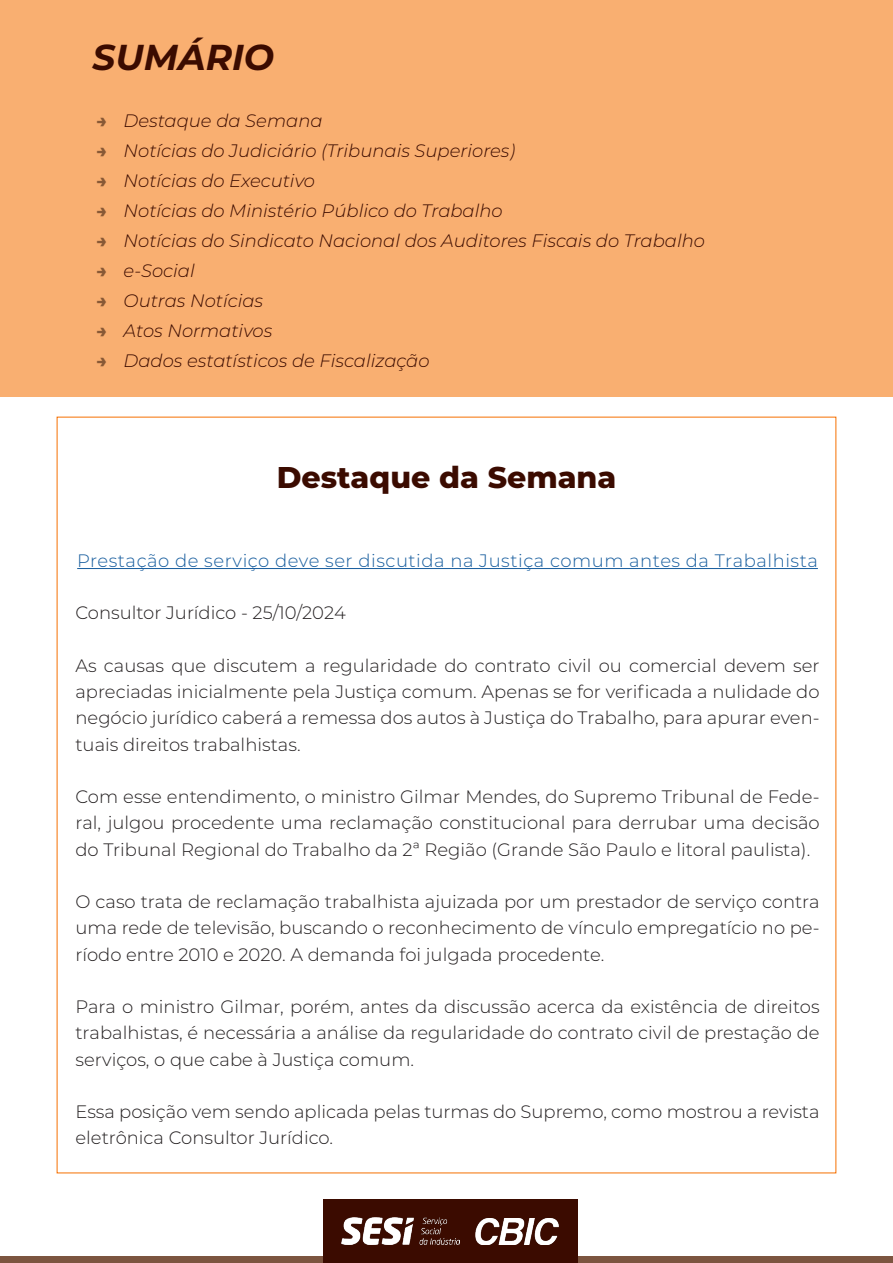
<style>
.page{position:relative;width:893px;height:1263px;background:#fff}
.page>*{position:absolute;margin:0;border:0;box-sizing:border-box;transform-origin:0 0}
.t1{font:italic 700 36px "Montserrat";color:#3b0b00}
.t2{font:800 30px "Montserrat";color:#3b0b00}
.t3{font:300 18px/26.2px "Montserrat";color:#231f20;text-align:justify}
.t4{font:italic 300 18px "Montserrat";color:#3b0b00}
.t5{font:300 18px "Montserrat";letter-spacing:.03em;color:#175d9e}
.s1{font-weight:800;font-style:normal;color:#895935}
</style>
<div class="page">
<div style="left:0;top:1256px;width:893px;height:7px;background:#7c5540"></div>
<hr style="left:77px;top:568px;width:741px;height:1px;background:#175d9e">
<div style="left:0;top:0;width:893px;height:397px;background:#f9af71"></div>
<div style="left:323px;top:1200px;width:254px;height:63px;background:#3b0b00"></div>
<img style="left:475px;top:1218px;width:84px;height:27px">
<img style="left:342px;top:1218px;width:117px;height:27px">
<p class="t1" style="left:92px;top:32px;width:183px">SUMÁRIO</p>
<p class="t4" style="left:97px;top:108px;width:228px"><span class="s1">→</span> Destaque da Semana</p>
<p class="t4" style="left:97px;top:138px;width:420px"><span class="s1">→</span> Notícias do Judiciário (Tribunais Superiores)</p>
<p class="t4" style="left:97px;top:168px;width:220px"><span class="s1">→</span> Notícias do Executivo</p>
<p class="t4" style="left:97px;top:198px;width:408px"><span class="s1">→</span> Notícias do Ministério Público do Trabalho</p>
<p class="t4" style="left:97px;top:228px;width:610px"><span class="s1">→</span> Notícias do Sindicato Nacional dos Auditores Fiscais do Trabalho</p>
<p class="t4" style="left:97px;top:258px;width:100px"><span class="s1">→</span> e-Social</p>
<p class="t4" style="left:97px;top:288px;width:168px"><span class="s1">→</span> Outras Notícias</p>
<p class="t4" style="left:97px;top:318px;width:177px"><span class="s1">→</span> Atos Normativos</p>
<p class="t4" style="left:97px;top:348px;width:335px"><span class="s1">→</span> Dados estatísticos de Fiscalização</p>
<p class="t2" style="left:277px;top:455px;width:341px">Destaque da Semana</p>
<p class="t5" style="left:77px;top:548px;width:742px">Prestação de serviço deve ser discutida na Justiça comum antes da Trabalhista</p>
<p class="t3" style="left:75px;top:599px;width:272px">Consultor Jurídico - 25/10/2024</p>
<p class="t3" style="left:75px;top:652px;width:746px">As causas que discutem a regularidade do contrato civil ou comercial devem ser apreciadas inicialmente pela Justiça comum. Apenas se for verificada a nulidade do negócio jurídico caberá a remessa dos autos à Justiça do Trabalho, para apurar even&shy;tuais direitos trabalhistas.</p>
<p class="t3" style="left:75px;top:783px;width:746px">Com esse entendimento, o ministro Gilmar Mendes, do Supremo Tribunal de Fede&shy;ral, julgou procedente uma reclamação constitucional para derrubar uma decisão do Tribunal Regional do Trabalho da 2ª Região (Grande São Paulo e litoral paulista).</p>
<p class="t3" style="left:75px;top:888px;width:746px">O caso trata de reclamação trabalhista ajuizada por um prestador de serviço contra uma rede de televisão, buscando o reconhecimento de vínculo empregatício no pe&shy;ríodo entre 2010 e 2020. A demanda foi julgada procedente.</p>
<p class="t3" style="left:75px;top:993px;width:746px">Para o ministro Gilmar, porém, antes da discussão acerca da existência de direitos trabalhistas, é necessária a análise da regularidade do contrato civil de prestação de serviços, o que cabe à Justiça comum.</p>
<p class="t3" style="left:75px;top:1098px;width:746px">Essa posição vem sendo aplicada pelas turmas do Supremo, como mostrou a revista eletrônica Consultor Jurídico.</p>
</div>
